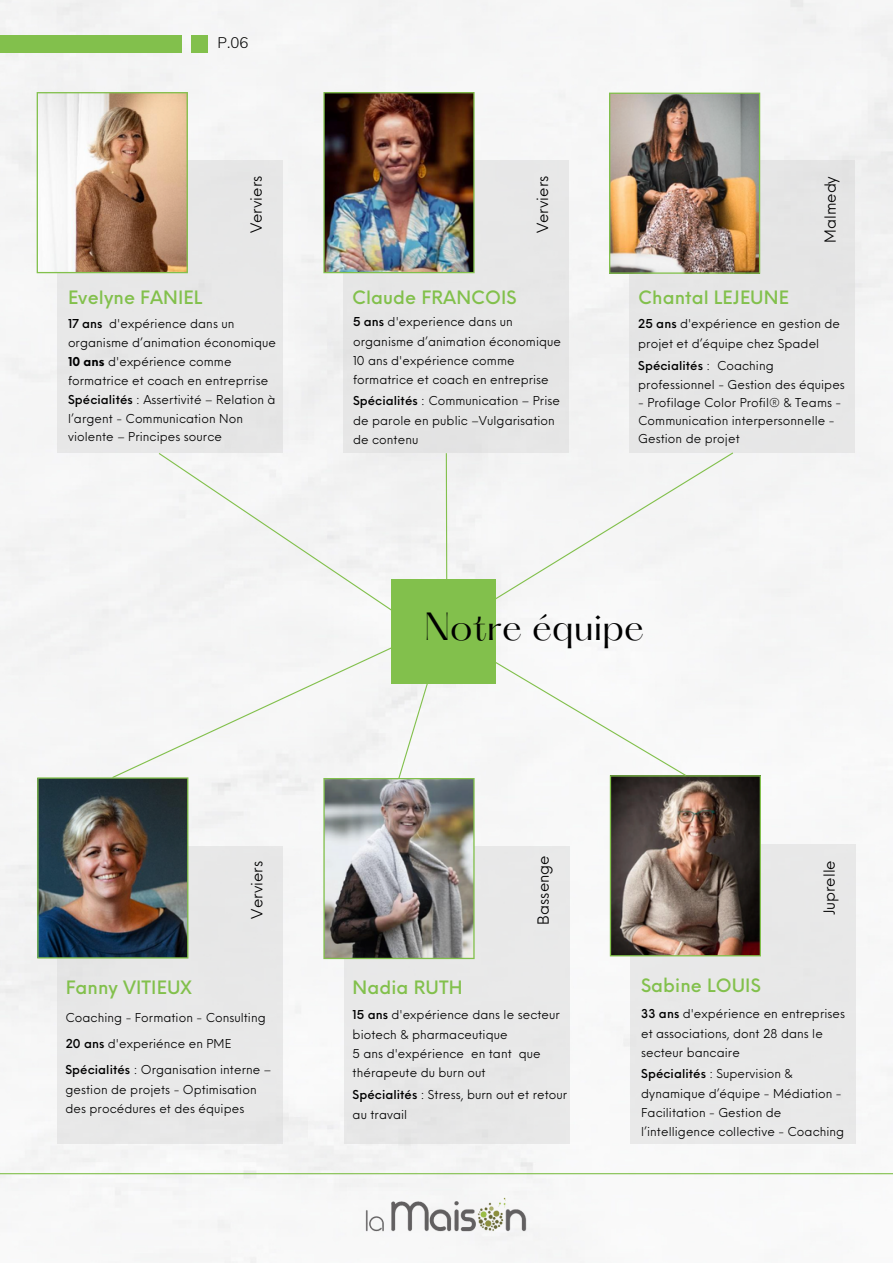
<style>
.page{position:relative;width:893px;height:1264px;background:#fff}
.page>*{position:absolute;margin:0;border:0;box-sizing:border-box;transform-origin:0 0}
.t1{font:34.35px "Hatton";color:#000}
.t2{font:500 18px "Neue Einstellung";letter-spacing:.005em;color:#82c04c}
.t3{font:15px "Neue Einstellung";color:#000}
.t4{font:300 15px "Muli";color:#000}
.t5{font:12px/19.5px "Neue Einstellung";letter-spacing:.005em;color:#000}
.s1{font-weight:500}
.s2{font-weight:700}
</style>
<div class="page">
<div style="left:0;top:0;width:892px;height:1262px;background:#f6f6f6"></div>
<div style="left:57px;top:846px;width:226px;height:297px;background:#e8e8e8"></div>
<img style="left:37px;top:777px;width:151px;height:181px">
<div style="left:344px;top:846px;width:225px;height:297px;background:#e8e8e8"></div>
<div style="left:57px;top:161px;width:225px;height:292px;background:#e7e7e7"></div>
<svg style="left:37px;top:92px;width:151px;height:181px"></svg>
<div style="left:343px;top:161px;width:225px;height:292px;background:#e6e6e6"></div>
<div style="left:629px;top:161px;width:225px;height:292px;background:#e6e6e6"></div>
<img style="left:609px;top:93px;width:151px;height:181px">
<img style="left:323px;top:92px;width:151px;height:181px">
<div style="left:0;top:36px;width:182px;height:17px;background:#82c04c"></div>
<div style="left:191px;top:36px;width:17px;height:17px;background:#82c04c"></div>
<hr style="left:0;top:1173px;width:892px;height:1px;background:#82c04c">
<img style="left:343px;top:1182px;width:206px;height:64px">
<div style="left:391px;top:579px;width:104px;height:104px;background:#82c04c"></div>
<div style="left:630px;top:844px;width:225px;height:299px;background:#e8e8e8"></div>
<div style="left:157px;top:452px;width:269px;height:179px;background:#f4f4f4"></div>
<div style="left:111px;top:631px;width:280px;height:148px;background:#f5f6f6"></div>
<div style="left:493px;top:451px;width:241px;height:149px;background:#f5f5f5"></div>
<hr style="left:446px;top:453px;width:1px;height:150px;background:#82c04c">
<img style="left:323px;top:682px;width:151px;height:277px">
<svg style="left:493px;top:660px;width:268px;height:296px"></svg>
<p class="t4" style="left:217px;top:33px;width:33px">P.06</p>
<p class="t3" style="left:243px;top:233px;width:59px;rotate:-90deg">Verviers</p>
<p class="t3" style="left:529px;top:233px;width:59px;rotate:-90deg">Verviers</p>
<p class="t3" style="left:817px;top:243px;width:68px;rotate:-90deg">Malmedy</p>
<p class="t2" style="left:68px;top:281px;width:136px">Evelyne FANIEL</p>
<p class="t5" style="left:68px;top:313px;width:209px;line-height:19px"><span class="s1">17 ans</span> d'expérience dans un organisme d’animation économique</p>
<p class="t5" style="left:68px;top:351px;width:202px;line-height:19px"><span class="s2">10 ans</span> d'expérience comme formatrice et coach en entreprrise</p>
<p class="t5" style="left:68px;top:389px;width:209px;line-height:18.5px"><span class="s1">Spécialités</span> : Assertivité – Relation à l’argent - Communication Non violente – Principes source</p>
<p class="t2" style="left:352px;top:281px;width:166px">Claude FRANCOIS</p>
<p class="t5" style="left:353px;top:310px;width:209px;line-height:20px"><span class="s1">5 ans</span> d'experience dans un organisme d’animation économique</p>
<p class="t5" style="left:353px;top:349px;width:197px;line-height:19px">10 ans d'expérience comme formatrice et coach en entreprise</p>
<p class="t5" style="left:353px;top:389px;width:208px"><span class="s1">Spécialités</span> : Communication – Prise de parole en public –Vulgarisation de contenu</p>
<p class="t2" style="left:638px;top:281px;width:152px">Chantal LEJEUNE</p>
<p class="t5" style="left:638px;top:313px;width:203px;line-height:20px"><span class="s1">25 ans</span> d'expérience en gestion de projet et d’équipe chez Spadel</p>
<p class="t5" style="left:638px;top:355px;width:208px;line-height:19px"><span class="s1">Spécialités</span> : Coaching professionnel - Gestion des équipes</p>
<p class="t5" style="left:638px;top:392px;width:204px;line-height:18px">- Profilage Color Profil® &amp; Teams -<br>Communication interpersonnelle -<br>Gestion de projet</p>
<p class="t1" style="left:424px;top:611px;width:221px">Notre équipe</p>
<p class="t3" style="left:243px;top:918px;width:59px;rotate:-90deg">Verviers</p>
<p class="t3" style="left:529px;top:924px;width:71px;rotate:-90deg">Bassenge</p>
<p class="t2" style="left:66px;top:971px;width:128px">Fanny VITIEUX</p>
<p class="t5" style="left:66px;top:1032px;width:167px"><span class="s1">20 ans</span> d'experiénce en PME</p>
<p class="t5" style="left:65px;top:1058px;width:207px"><span class="s1">Spécialités</span> : Organisation interne – gestion de projets - Optimisation des procédures et des équipes</p>
<p class="t5" style="left:65px;top:1007px;width:202px">Coaching - Formation - Consulting</p>
<p class="t2" style="left:352px;top:971px;width:111px">Nadia RUTH</p>
<p class="t5" style="left:352px;top:1003px;width:209px;line-height:20px"><span class="s1">15 ans</span> d'expérience dans le secteur biotech &amp; pharmaceutique</p>
<p class="t5" style="left:352px;top:1042px;width:189px;line-height:19px">5 ans d'expérience en tant que thérapeute du burn out</p>
<p class="t5" style="left:352px;top:1083px;width:216px;line-height:20px"><span class="s1">Spécialités</span> : Stress, burn out et retour au travail</p>
<p class="t3" style="left:815px;top:915px;width:57px;rotate:-90deg">Juprelle</p>
<p class="t2" style="left:641px;top:969px;width:121px">Sabine LOUIS</p>
<p class="t5" style="left:641px;top:1002px;width:205px"><span class="s1">33 ans</span> d'expérience en entreprises et associations, dont 28 dans le secteur bancaire</p>
<p class="t5" style="left:641px;top:1062px;width:204px"><span class="s1">Spécialités</span> : Supervision &amp; dynamique d’équipe - Médiation -<br>Facilitation - Gestion de l’intelligence collective - Coaching</p>
</div>
